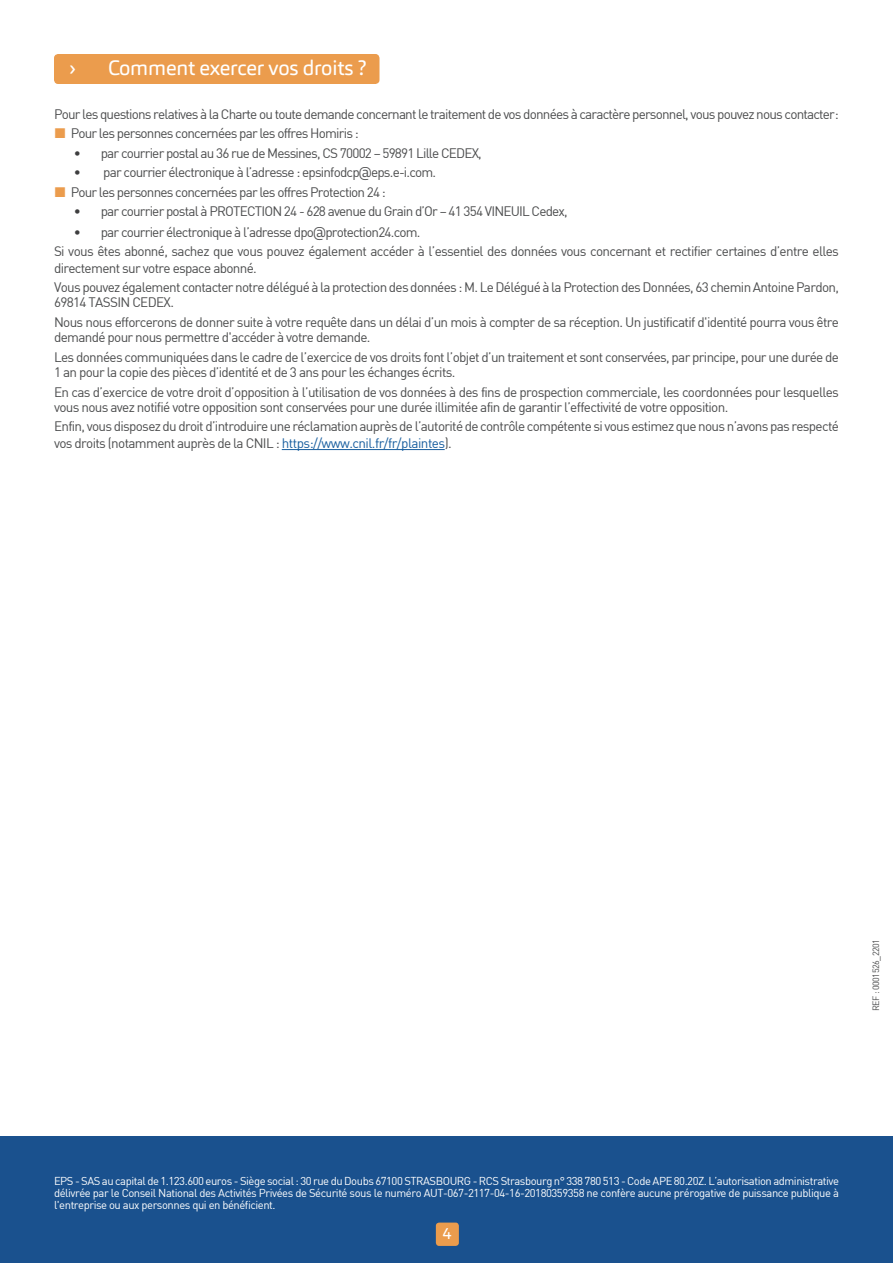
<style>
.page{position:relative;width:893px;height:1263px;background:#fff}
.page>*{position:absolute;margin:0;border:0;box-sizing:border-box;transform-origin:0 0}
.t1{font:20.55px "Carnas";letter-spacing:-.01em;color:#fff}
.SOUS-TITRE__cadre_ja{font:16.05px "Carnas";color:#fff}
.TEXTE{font:13.5px/15.3px "DIN";letter-spacing:-.05em;color:#4b4c4d}
.t2{font:11.25px/12px "DIN";letter-spacing:-.04em;color:#fff;text-align:justify}
.t3{font:9px "DIN";letter-spacing:-.05em;color:#4b4c4d}
.s1{color:#3e3e3f}
.s2{font-family:"Encode Sans"}
.s3{color:#175d9e}
</style>
<div class="page">
<div style="left:0;top:1137px;width:893px;height:126px;background:#1a518e"></div>
<div style="left:436px;top:1222px;width:23px;height:24px;background:#eb9c4d;border-radius:3px"></div>
<hr style="left:282px;top:449px;width:163px;height:1px;background:#175d9e">
<div style="left:54px;top:54px;width:325px;height:30px;background:#eb9c4d;border-radius:4px"></div>
<p class="t1" style="left:70px;top:55px;width:8px">›</p>
<p class="t1" style="left:108px;top:55px;width:260px">Comment exercer vos droits ?</p>
<p class="TEXTE" style="left:54px;top:106px;width:786px">Pour les questions relatives à la Charte ou toute demande concernant le traitement de vos données à caractère personnel, vous pouvez nous contacter:</p>
<p class="TEXTE" style="left:71px;top:125px;width:290px">Pour les personnes concernées par les offres Homiris :</p>
<p class="TEXTE" style="left:74px;top:145px;width:410px"><span class="s1">•</span> par courrier postal au 36 rue de Messines, CS 70002 – 59891 Lille CEDEX,</p>
<p class="TEXTE" style="left:74px;top:164px;width:364px"><span class="s1">•</span> par courrier électronique à l’adresse : epsinfodcp<span class="s2">@</span>eps.e-i.com.</p>
<p class="TEXTE" style="left:71px;top:184px;width:317px">Pour les personnes concernées par les offres Protection 24 :</p>
<p class="TEXTE" style="left:74px;top:204px;width:496px"><span class="s1">•</span> par courrier postal à PROTECTION 24 - 628 avenue du Grain d’Or – 41 354 VINEUIL Cedex,</p>
<p class="TEXTE" style="left:74px;top:224px;width:348px"><span class="s1">•</span> par courrier électronique à l’adresse dpo<span class="s2">@</span>protection24.com.</p>
<p class="TEXTE" style="left:54px;top:243px;width:786px;line-height:16.2px">Si vous êtes abonné, sachez que vous pouvez également accéder à l’essentiel des données vous concernant et rectifier certaines d’entre elles directement sur votre espace abonné.</p>
<p class="TEXTE" style="left:54px;top:279px;width:786px">Vous pouvez également contacter notre délégué à la protection des données : M. Le Délégué à la Protection des Données, 63 chemin Antoine Pardon,<br>69814 TASSIN CEDEX.</p>
<p class="TEXTE" style="left:54px;top:314px;width:786px">Nous nous efforcerons de donner suite à votre requête dans un délai d’un mois à compter de sa réception. Un justificatif d'identité pourra vous être demandé pour nous permettre d'accéder à votre demande.</p>
<p class="TEXTE" style="left:54px;top:349px;width:787px">Les données communiquées dans le cadre de l’exercice de vos droits font l’objet d’un traitement et sont conservées, par principe, pour une durée de<br>1 an pour la copie des pièces d’identité et de 3 ans pour les échanges écrits.</p>
<p class="TEXTE" style="left:54px;top:384px;width:786px">En cas d’exercice de votre droit d’opposition à l’utilisation de vos données à des fins de prospection commerciale, les coordonnées pour lesquelles vous nous avez notifié votre opposition sont conservées pour une durée illimitée afin de garantir l’effectivité de votre opposition.</p>
<p class="TEXTE" style="left:54px;top:418px;width:786px;line-height:16.2px">Enfin, vous disposez du droit d’introduire une réclamation auprès de l’autorité de contrôle compétente si vous estimez que nous n’avons pas respecté vos droits (notamment auprès de la CNIL : <span class="s3">https://www.cnil.fr/fr/plaintes</span>).</p>
<p class="t3" style="left:870px;top:1011px;width:74px;rotate:-90deg">REF : 0001526_2201</p>
<p class="t2" style="left:54px;top:1175px;width:786px">EPS - SAS au capital de 1.123.600 euros - Siège social : 30 rue du Doubs 67100 STRASBOURG - RCS Strasbourg n° 338 780 513 - Code APE 80.20Z. L’autorisation administrative délivrée par le Conseil National des Activités Privées de Sécurité sous le numéro AUT-067-2117-04-16-20180359358 ne confère aucune prérogative de puissance publique à l'entreprise ou aux personnes qui en bénéficient.</p>
<p class="SOUS-TITRE__cadre_ja" style="left:443px;top:1223px;width:11px">4</p>
</div>
